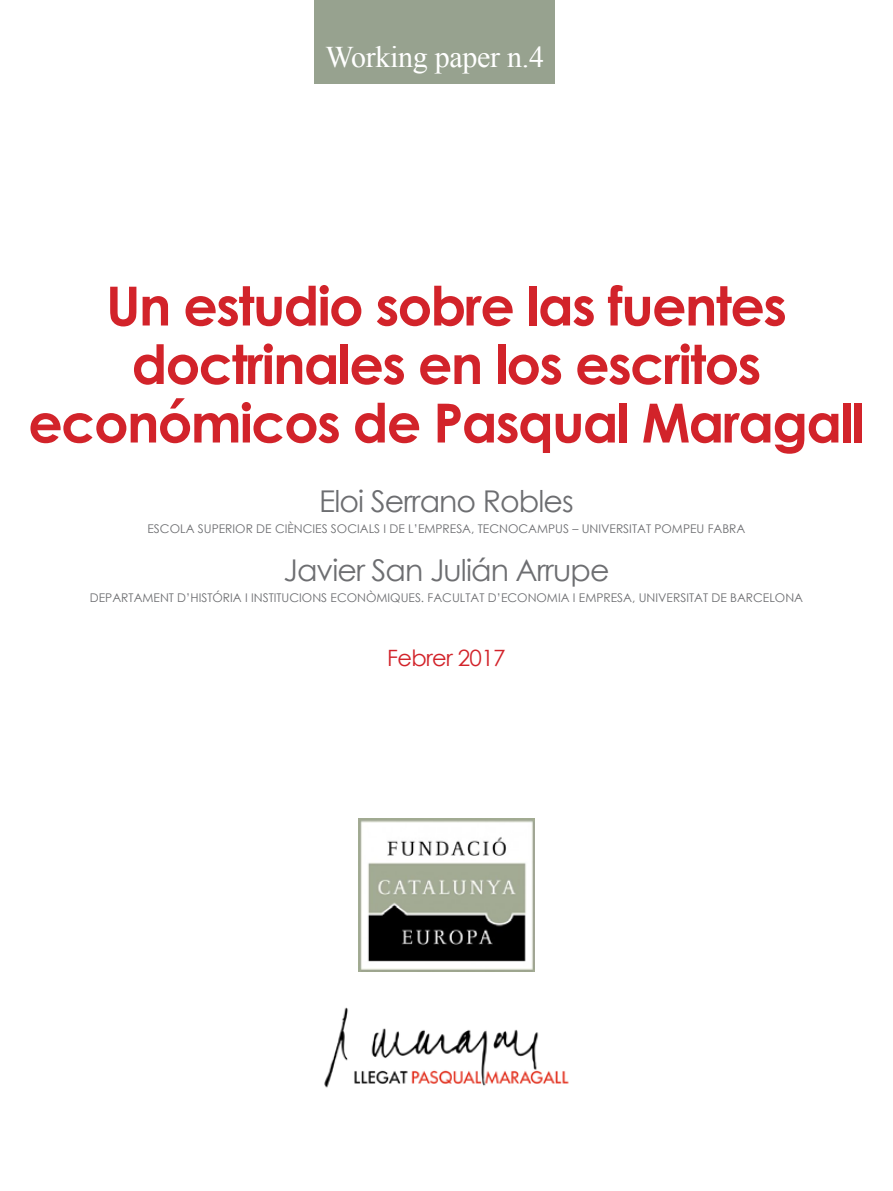
<style>
.page{position:relative;width:893px;height:1191px;background:#fff}
.page>*{position:absolute;margin:0;border:0;box-sizing:border-box;transform-origin:0 0}
.t1{font:700 54px/58.5px "Century Gothic";letter-spacing:-.03em;color:#d2232a;text-align:center}
.t2{font:30px "Century Gothic";letter-spacing:-.03em;color:#6d6e71}
.t3{font:30px "Times New Roman";letter-spacing:-.01em;color:#fff}
.t4{font:22.5px "Century Gothic";letter-spacing:-.03em;color:#d2232a}
.t5{font:12px "Century Gothic";color:#6d6e71}
</style>
<div class="page">
<div style="left:315px;top:0;width:240px;height:83px;background:#97a28f"></div>
<img style="left:324px;top:1007px;width:245px;height:81px">
<img style="left:358px;top:819px;width:177px;height:152px">
<h2 class="t3" style="left:325px;top:37px;width:220px">Working paper n.4</h2>
<h1 class="t1" style="left:28px;top:274px;width:838px">Un estudio sobre las fuentes doctrinales en los escritos económicos de Pasqual Maragall</h1>
<h2 class="t2" style="left:319px;top:480px;width:256px">ELOI SERRANO ROBLES</h2>
<p class="t5" style="left:148px;top:521px;width:599px">ESCOLA SUPERIOR DE CIÈNCIES SOCIALS I DE L’EMPRESA, TECNOCAMPUS – U NIVERSITAT POMPEU FABRA</p>
<h2 class="t2" style="left:283px;top:549px;width:328px">JAVIER SAN JULIÁN ARRUPE</h2>
<p class="t5" style="left:90px;top:589px;width:715px">DEPARTAMENT D’HISTÓRIA I INSTITUCIONS ECONÒMIQUES. FACULTAT D’ECONOMIA I EMPRESA, U NIVERSITAT DE BARCELONA</p>
<h3 class="t4" style="left:387px;top:641px;width:120px">FEBRER 2017</h3>
</div>
